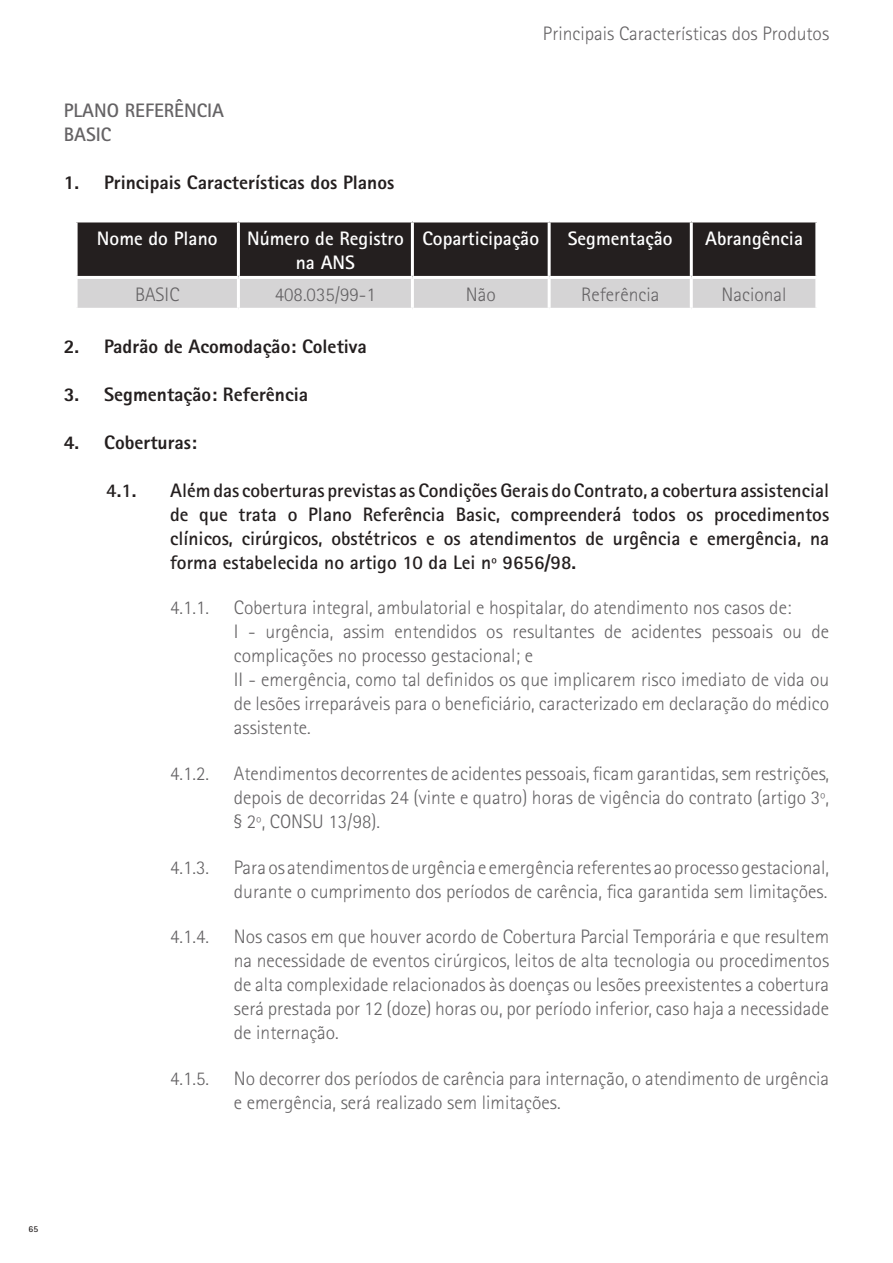
<style>
.page{position:relative;width:893px;height:1263px;background:#fff}
.page>*{position:absolute;margin:0;border:0;box-sizing:border-box;transform-origin:0 0}
.t1{font:300 19.5px/24px "Rotis Sans Serif";color:#656365}
.t2{font:700 19.5px/24px "Rotis Sans Serif";color:#241f1f;text-align:justify}
.t3{font:800 19.5px "Rotis Sans Serif";color:#241f1f}
.t4{font:700 19.5px/24px "Rotis Sans Serif";color:#fff;text-align:center}
.t5{font:700 19.5px/24px "Rotis Sans Serif";color:#656365}
.t6{font:700 9px "Rotis Sans Serif";color:#241f1f}
</style>
<div class="page">
<svg style="left:78px;top:222px;width:737px;height:86px;background:#635f60"></svg>
<hr style="left:237px;top:222px;width:3px;height:54px;background:#fff">
<hr style="left:411px;top:222px;width:3px;height:54px;background:#fff">
<hr style="left:548px;top:222px;width:3px;height:54px;background:#fff">
<hr style="left:690px;top:222px;width:3px;height:54px;background:#fff">
<hr style="left:75px;top:276px;width:163px;height:3px;background:#fff">
<hr style="left:238px;top:276px;width:174px;height:3px;background:#fff">
<hr style="left:237px;top:279px;width:3px;height:29px;background:#fff">
<hr style="left:412px;top:276px;width:137px;height:3px;background:#fff">
<hr style="left:411px;top:279px;width:3px;height:29px;background:#fff">
<hr style="left:549px;top:276px;width:142px;height:3px;background:#fff">
<hr style="left:548px;top:279px;width:3px;height:29px;background:#fff">
<hr style="left:691px;top:276px;width:127px;height:3px;background:#fff">
<hr style="left:690px;top:279px;width:3px;height:29px;background:#fff">
<p class="t1" style="left:543px;top:22px;width:288px">Principais Características dos Produtos</p>
<p class="t5" style="left:64px;top:99px;width:162px">PLANO REFERÊNCIA<br>BASIC</p>
<p class="t3" style="left:64px;top:170px;width:332px">1. Principais Características dos Planos</p>
<p class="t4" style="left:97px;top:226px;width:122px">Nome do Plano</p>
<p class="t4" style="left:247px;top:226px;width:158px">Número de Registro na ANS</p>
<p class="t4" style="left:422px;top:226px;width:118px">Coparticipação</p>
<p class="t4" style="left:568px;top:226px;width:106px">Segmentação</p>
<p class="t4" style="left:705px;top:226px;width:99px">Abrangência</p>
<p class="t1" style="left:135px;top:282px;width:46px">BASIC</p>
<p class="t1" style="left:275px;top:282px;width:103px">408.035/99-1</p>
<p class="t1" style="left:466px;top:282px;width:31px">Não</p>
<p class="t1" style="left:581px;top:282px;width:80px">Referência</p>
<p class="t1" style="left:722px;top:282px;width:66px">Nacional</p>
<p class="t3" style="left:64px;top:334px;width:305px">2. Padrão de Acomodação: Coletiva</p>
<p class="t3" style="left:64px;top:382px;width:246px">3. Segmentação: Referência</p>
<p class="t3" style="left:64px;top:430px;width:135px">4. Coberturas:</p>
<p class="t2" style="left:106px;top:478px;width:32px">4.1.</p>
<p class="t2" style="left:170px;top:478px;width:661px">Além das coberturas previstas as Condições Gerais do Contrato, a cobertura assistencial de que trata o Plano Referência Basic, compreenderá todos os procedimentos clínicos, cirúrgicos, obstétricos e os atendimentos de urgência e emergência, na forma estabelecida no artigo 10 da Lei nº 9656/98.</p>
<p class="t1" style="left:170px;top:596px;width:40px">4.1.1.</p>
<p class="t1" style="left:234px;top:596px;width:597px">Cobertura integral, ambulatorial e hospitalar, do atendimento nos casos de:<br>I - urgência, assim entendidos os resultantes de acidentes pessoais ou de complicações no processo gestacional; e<br>II - emergência, como tal definidos os que implicarem risco imediato de vida ou de lesões irreparáveis para o beneficiário, caracterizado em declaração do médico assistente.</p>
<p class="t1" style="left:170px;top:761px;width:40px">4.1.2.</p>
<p class="t1" style="left:234px;top:761px;width:597px;text-align:justify">Atendimentos decorrentes de acidentes pessoais, ficam garantidas, sem restrições, depois de decorridas 24 (vinte e quatro) horas de vigência do contrato (artigo 3º, § 2º, CONSU 13/98).</p>
<p class="t1" style="left:170px;top:855px;width:40px">4.1.3.</p>
<p class="t1" style="left:234px;top:855px;width:597px">Para os atendimentos de urgência e emergência referentes ao processo gestacional, durante o cumprimento dos períodos de carência, fica garantida sem limitações.</p>
<p class="t1" style="left:170px;top:925px;width:40px">4.1.4.</p>
<p class="t1" style="left:234px;top:925px;width:597px;text-align:justify">Nos casos em que houver acordo de Cobertura Parcial Temporária e que resultem na necessidade de eventos cirúrgicos, leitos de alta tecnologia ou procedimentos de alta complexidade relacionados às doenças ou lesões preexistentes a cobertura será prestada por 12 (doze) horas ou, por período inferior, caso haja a necessidade de internação.</p>
<p class="t1" style="left:170px;top:1066px;width:40px">4.1.5.</p>
<p class="t1" style="left:234px;top:1066px;width:597px">No decorrer dos períodos de carência para internação, o atendimento de urgência e emergência, será realizado sem limitações.</p>
<p class="t6" style="left:29px;top:1223px;width:11px">65</p>
</div>
